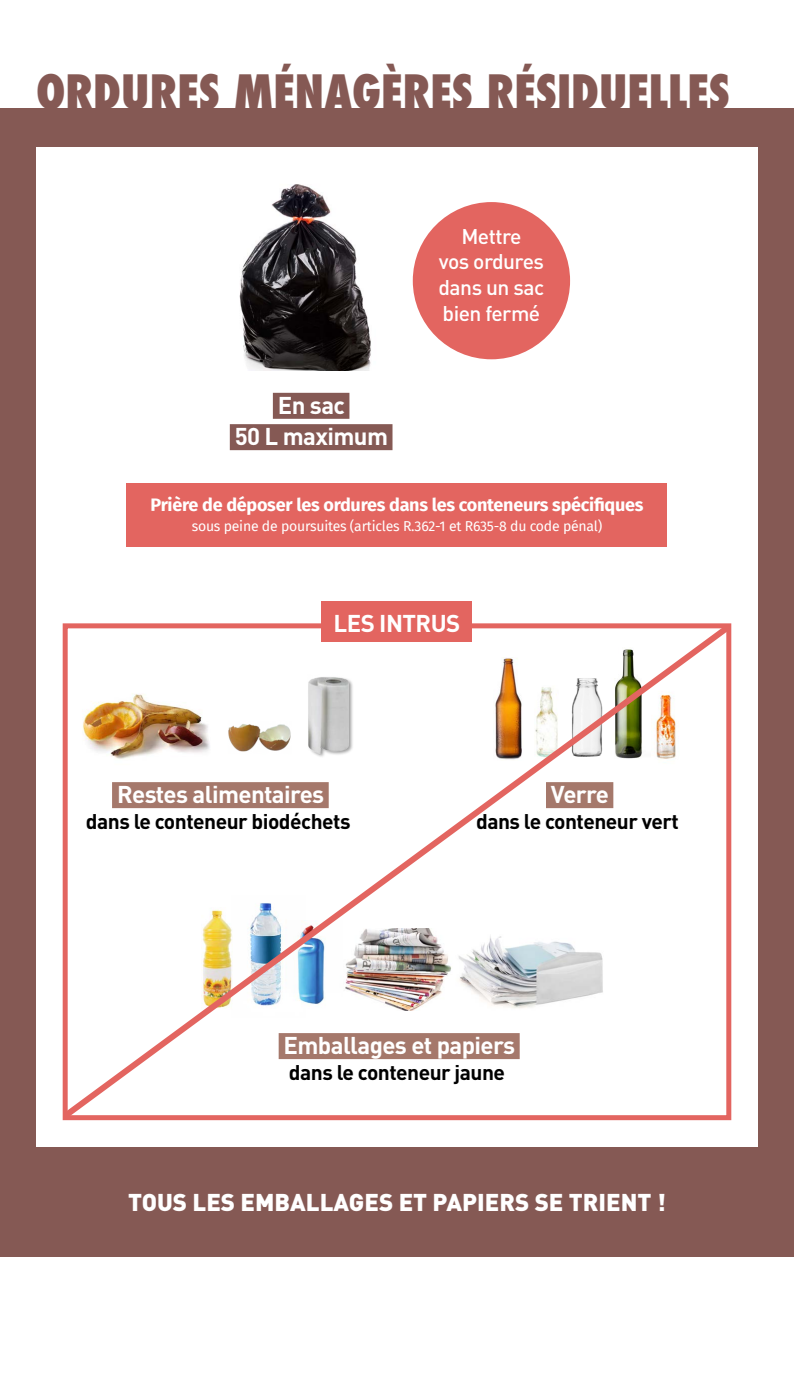
<style>
.page{position:relative;width:794px;height:1389px;background:#fff}
.page>*{position:absolute;margin:0;border:0;box-sizing:border-box;transform-origin:0 0}
.t1{font:800 condensed 46px "Futura";color:#855954}
.t2{font:700 24px/31.3px "DIN";letter-spacing:-.025em;color:#fff;text-align:center}
.t3{font:900 24px "DIN";color:#fff}
.t4{font:700 21px "DIN";letter-spacing:-.025em;color:#000}
.t5{font:500 21px/25.7px "DIN";letter-spacing:-.025em;color:#fff;text-align:center}
.t6{font:700 18px "Fira Sans";letter-spacing:-.015em;color:#fff}
.t7{font:14px "Fira Sans";letter-spacing:-.015em;color:#fff}
</style>
<div class="page">
<div style="left:0;top:108px;width:794px;height:1149px;background:#855954"></div>
<div style="left:36px;top:148px;width:722px;height:999px;background:#fff"></div>
<div style="left:273px;top:393px;width:76px;height:26px;background:#855954"></div>
<div style="left:230px;top:424px;width:162px;height:26px;background:#855954"></div>
<img style="left:239px;top:184px;width:132px;height:187px">
<div style="left:413px;top:202px;width:157px;height:157px;background:#e36560;border-radius:50%"></div>
<div style="left:127px;top:483px;width:540px;height:63px;background:#e36560"></div>
<div style="left:321px;top:602px;width:151px;height:40px;background:#e36560"></div>
<svg style="left:62px;top:623px;width:670px;height:498px"></svg>
<h1 class="t1" style="left:36px;top:60px;width:695px">ORDURES MÉNAGÈRES RÉSIDUELLES</h1>
<p class="t2" style="left:235px;top:388px;width:155px">En sac<br>50 L maximum</p>
<p class="t5" style="left:438px;top:223px;width:107px">Mettre<br>vos ordures dans un sac bien fermé</p>
<p class="t6" style="left:150px;top:489px;width:494px">Prière de déposer les ordures dans les conteneurs spécifiques</p>
<p class="t7" style="left:192px;top:515px;width:412px">sous peine de poursuites (articles R.362-1 et R635-8 du code pénal)</p>
<p class="t2" style="left:334px;top:606px;width:128px">LES INTRUS</p>
<p class="t2" style="left:117px;top:778px;width:209px">Restes alimentaires</p>
<p class="t4" style="left:86px;top:807px;width:266px">dans le conteneur biodéchets</p>
<p class="t2" style="left:551px;top:778px;width:59px">Verre</p>
<p class="t4" style="left:476px;top:807px;width:204px">dans le conteneur vert</p>
<p class="t2" style="left:284px;top:1029px;width:233px">Emballages et papiers</p>
<p class="t4" style="left:289px;top:1058px;width:218px">dans le conteneur jaune</p>
<p class="t3" style="left:128px;top:1186px;width:539px">TOUS LES EMBALLAGES ET PAPIERS SE TRIENT !</p>
</div>
